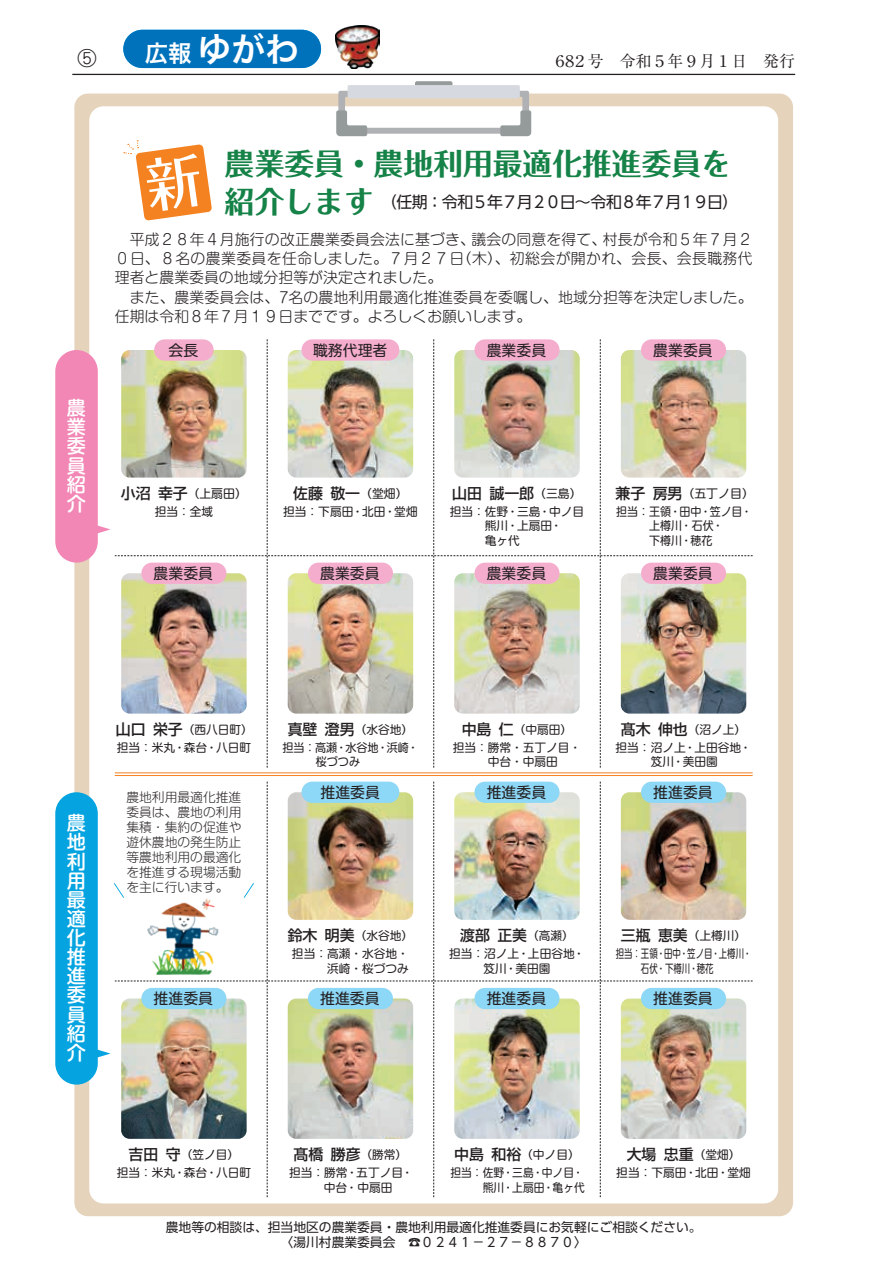
<style>
.page{position:relative;width:893px;height:1263px;background:#fff}
.page>*{position:absolute;margin:0;border:0;box-sizing:border-box;transform-origin:0 0}
.t1{font:34.05px "Hira Kaku Pro W6";color:#fff}
.t2{font:700 29.7px "Folk Pro";color:#158247}
.t3{font:23.4px "Hira Kaku Pro W6";color:#fff}
.t4{font:500 19.2px/19.2px "UD Shin M Go Pro";color:#fff;text-align:justify}
.t5{font:19.2px "DF Gothic P Std W3";color:#231f20}
.t6{font:15.9px "UD Shin Go Pro";letter-spacing:-.07em;color:#231f20}
.t7{font:15.9px "Ryumin Pr 6";color:#231f20}
.t8{font:300 14.85px/19.2px "Shin M Go Pro";letter-spacing:.005em;color:#231f20}
.t9{font:500 14.85px "Shin Go Pr 6";color:#231f20}
.t10{font:14.85px "Shin M Go Pro";color:#231f20}
.t11{font:12.75px/14.9px "UD Shin Go Pro";color:#231f20}
.t12{font:300 12.75px/14.9px "Shin M Go Pro";color:#2e2b2c;text-align:justify}
.t13{font:11.85px "Shin M Go Pro";color:#231f20}
.t14{font:11.7px/14.9px "Shin M Go Pro";color:#231f20;text-align:center}
.t15{font:11.7px/14.9px "Shin M Go Pro";color:#231f20;text-align:center;scale:.94 1}
.t16{font:11.7px/14.9px "Shin M Go Pro";color:#231f20;scale:.72 1}
.t17{font:11.7px/14.9px "Shin M Go Pro";color:#231f20;text-align:right;scale:.92 1}
.t18{font:11.7px/14.9px "Shin M Go Pro";color:#231f20;scale:.95 1}
.s1{font-size:11.7px}
</style>
<div class="page">
<div style="left:74px;top:94px;width:719px;height:1122px;background:#e6d3bb;border-radius:14px"></div>
<div style="left:89px;top:106px;width:689px;height:1097px;background:#fff;border-radius:14px"></div>
<svg style="left:336px;top:81px;width:195px;height:55px"></svg>
<div style="left:123px;top:30px;width:198px;height:38px;background:#0072bc;border-radius:19px"></div>
<hr style="left:115px;top:775px;width:638px;height:1px;background:#f58220">
<hr style="left:115px;top:773px;width:638px;height:1px;background:#f58220">
<div style="left:55px;top:792px;width:43px;height:292px;background:#05a4e0;border-radius:21px"></div>
<div style="left:55px;top:350px;width:43px;height:213px;background:#f287b6;border-radius:21px"></div>
<img style="left:89px;top:339px;width:664px;height:429px">
<img style="left:89px;top:782px;width:664px;height:415px">
<hr style="left:72px;top:74px;width:723px;height:1px;background:#231f20">
<img style="left:336px;top:26px;width:44px;height:42px">
<svg style="left:124px;top:140px;width:88px;height:81px"></svg>
<h3 class="t5" style="left:78px;top:48px;width:21px">5</h3>
<h3 class="t3" style="left:145px;top:32px;width:48px">広報</h3>
<h1 class="t1" style="left:197px;top:18px;width:104px">ゆがわ</h1>
<h3 class="t7" style="left:552px;top:49px;width:245px">６８２号　令和５年９月１日　発行</h3>
<h3 class="t4" style="left:67px;top:397px;width:20px">農業委員紹介</h3>
<h2 class="t2" style="left:225px;top:138px;width:507px">農業委員・農地利用最適化推進委員を</h2>
<h3 class="t6" style="left:560px;top:189px;width:180px">日～令和８年７月１９日(</h3>
<h2 class="t2" style="left:225px;top:176px;width:150px">紹介します</h2>
<h3 class="t6" style="left:381px;top:189px;width:163px">（任期：令和５年７月２０</h3>
<p class="t8" style="left:115px;top:228px;width:639px">　平成２８年４月施行の改正農業委員会法に基づき、<br>０日、８名の農業委員を任命しました。７月２７（日木）、初総会が開かれ、会長、会長職務代理者と農業委員の地域分担等が決定されました。<br>　また、農業委員会は、7名の農地利用最適化推進委員を委嘱し、地域分担等を決定しました。任期は令和８年７月１９日までです。よろしくお願いします。</p>
<p class="t8" style="left:603px;top:228px;width:152px">村長が令和５年７月２</p>
<p class="t8" style="left:471px;top:228px;width:136px">議会の同意を得て、</p>
<p class="t10" style="left:169px;top:338px;width:31px">会長</p>
<p class="t10" style="left:313px;top:338px;width:76px">職務代理者</p>
<p class="t10" style="left:487px;top:338px;width:61px">農業委員</p>
<p class="t10" style="left:653px;top:338px;width:61px">農業委員</p>
<p class="t9" style="left:121px;top:481px;width:31px">小沼</p>
<p class="t9" style="left:158px;top:481px;width:31px">幸子</p>
<p class="t13" style="left:188px;top:484px;width:61px"><span class="s1">（上</span>扇田(</p>
<p class="t14" style="left:155px;top:502px;width:60px">担当：全域</p>
<p class="t9" style="left:293px;top:481px;width:31px">佐藤</p>
<p class="t14" style="left:283px;top:502px;width:136px">担当：下扇田・北田・堂畑</p>
<p class="t9" style="left:330px;top:481px;width:31px">敬一</p>
<p class="t13" style="left:360px;top:484px;width:49px">（堂畑(</p>
<p class="t9" style="left:489px;top:481px;width:46px">誠一郎</p>
<p class="t9" style="left:452px;top:481px;width:31px">山田</p>
<p class="t14" style="left:485px;top:502px;width:101px;text-align:left;text-indent:-35px">担当：佐野・三島・中ノ目熊川・上扇田・<br>亀ヶ代</p>
<p class="t13" style="left:534px;top:484px;width:49px">（三島(</p>
<p class="t9" style="left:615px;top:481px;width:31px">兼子</p>
<p class="t15" style="left:616px;top:502px;width:146px">担当：王領・田中・笠ノ目・上樽川・石伏・<br>下樽川・穂花</p>
<p class="t9" style="left:653px;top:481px;width:31px">房男</p>
<p class="t13" style="left:682px;top:484px;width:73px">（五丁ノ目(</p>
<p class="t10" style="left:154px;top:561px;width:61px">農業委員</p>
<p class="t10" style="left:320px;top:561px;width:61px">農業委員</p>
<p class="t10" style="left:487px;top:561px;width:61px">農業委員</p>
<p class="t10" style="left:653px;top:561px;width:61px">農業委員</p>
<h3 class="t4" style="left:67px;top:812px;width:20px">農地利用最適化推進委員紹介</h3>
<p class="t9" style="left:153px;top:717px;width:31px">栄子</p>
<p class="t9" style="left:116px;top:717px;width:31px">山口</p>
<p class="t14" style="left:117px;top:738px;width:136px">担当：米丸・森台・八日町</p>
<p class="t14" style="left:183px;top:721px;width:72px">（西八日町(</p>
<p class="t12" style="left:126px;top:788px;width:116px">農地利用最適化推進委員は、農地の利用集積・集約の促進や遊休農地の発生防止等農地利用の最適化を推進する現場活動を主に行います。</p>
<p class="t10" style="left:154px;top:986px;width:61px">推進委員</p>
<p class="t9" style="left:288px;top:717px;width:31px">真壁</p>
<p class="t18" style="left:316px;top:738px;width:110px;text-indent:-33px">担当：高瀬・水谷地・浜崎・桜づつみ</p>
<p class="t9" style="left:325px;top:717px;width:31px">澄男</p>
<p class="t14" style="left:355px;top:721px;width:60px">（水谷地(</p>
<p class="t10" style="left:321px;top:780px;width:61px">推進委員</p>
<p class="t9" style="left:325px;top:923px;width:31px">明美</p>
<p class="t9" style="left:288px;top:923px;width:31px">鈴木</p>
<p class="t14" style="left:292px;top:944px;width:118px;text-align:right">担当：高瀬・水谷地・浜崎・桜づつみ</p>
<p class="t14" style="left:355px;top:927px;width:60px">（水谷地(</p>
<p class="t10" style="left:320px;top:986px;width:61px">推進委員</p>
<p class="t9" style="left:462px;top:717px;width:31px">中島</p>
<p class="t14" style="left:453px;top:738px;width:130px">担当：勝常・五丁ノ目・　中台・中扇田</p>
<p class="t9" style="left:499px;top:717px;width:16px">仁</p>
<p class="t14" style="left:514px;top:721px;width:60px">（中扇田(</p>
<p class="t10" style="left:487px;top:780px;width:61px">推進委員</p>
<p class="t9" style="left:497px;top:923px;width:31px">正美</p>
<p class="t9" style="left:460px;top:923px;width:31px">渡部</p>
<p class="t14" style="left:449px;top:944px;width:137px">担当：沼ノ上・上田谷地・笈川・美田園</p>
<p class="t14" style="left:527px;top:927px;width:48px">（高瀬(</p>
<p class="t10" style="left:487px;top:986px;width:61px">推進委員</p>
<p class="t9" style="left:621px;top:717px;width:31px">髙木</p>
<p class="t14" style="left:616px;top:738px;width:137px">担当：沼ノ上・上田谷地・笈川・美田園</p>
<p class="t9" style="left:658px;top:717px;width:31px">伸也</p>
<p class="t14" style="left:688px;top:721px;width:60px">（沼ノ上(</p>
<p class="t10" style="left:653px;top:780px;width:61px">推進委員</p>
<p class="t9" style="left:658px;top:923px;width:31px">恵美</p>
<p class="t9" style="left:621px;top:923px;width:31px">三瓶</p>
<p class="t16" style="left:641px;top:944px;width:155px;text-indent:-25px">担当：王領・田中・笠ノ目・上樽川・石伏・下樽川・穂花</p>
<p class="t14" style="left:688px;top:927px;width:60px">（上樽川(</p>
<p class="t10" style="left:653px;top:986px;width:61px">推進委員</p>
<p class="t9" style="left:166px;top:1142px;width:16px">守</p>
<p class="t9" style="left:129px;top:1142px;width:31px">吉田</p>
<p class="t14" style="left:117px;top:1163px;width:136px">担当：米丸・森台・八日町</p>
<p class="t14" style="left:181px;top:1146px;width:60px">（笠ノ目(</p>
<p class="t9" style="left:294px;top:1142px;width:31px">髙橋</p>
<p class="t14" style="left:289px;top:1163px;width:126px">担当：勝常・五丁ノ目・　中台・中扇田</p>
<p class="t9" style="left:331px;top:1142px;width:31px">勝彦</p>
<p class="t14" style="left:361px;top:1146px;width:48px">（勝常(</p>
<p class="t9" style="left:454px;top:1142px;width:31px">中島</p>
<p class="t17" style="left:450px;top:1163px;width:148px">担当：佐野・三島・中ノ目・熊川・上扇田・亀ヶ代</p>
<p class="t9" style="left:491px;top:1142px;width:31px">和裕</p>
<p class="t14" style="left:521px;top:1146px;width:60px">（中ノ目(</p>
<p class="t9" style="left:664px;top:1142px;width:31px">忠重</p>
<p class="t9" style="left:627px;top:1142px;width:31px">大場</p>
<p class="t14" style="left:616px;top:1163px;width:136px">担当：下扇田・北田・堂畑</p>
<p class="t14" style="left:694px;top:1146px;width:48px">（堂畑(</p>
<p class="t11" style="left:408px;top:1219px;width:295px;text-indent:-242px">農地等の相談は、担当地区の農業委員・農地利用最適化推進委員にお気軽にご相談ください。☎0241－27－8870〈</p>
<p class="t11" style="left:281px;top:1234px;width:116px">〈湯川村農業委員会</p>
</div>
